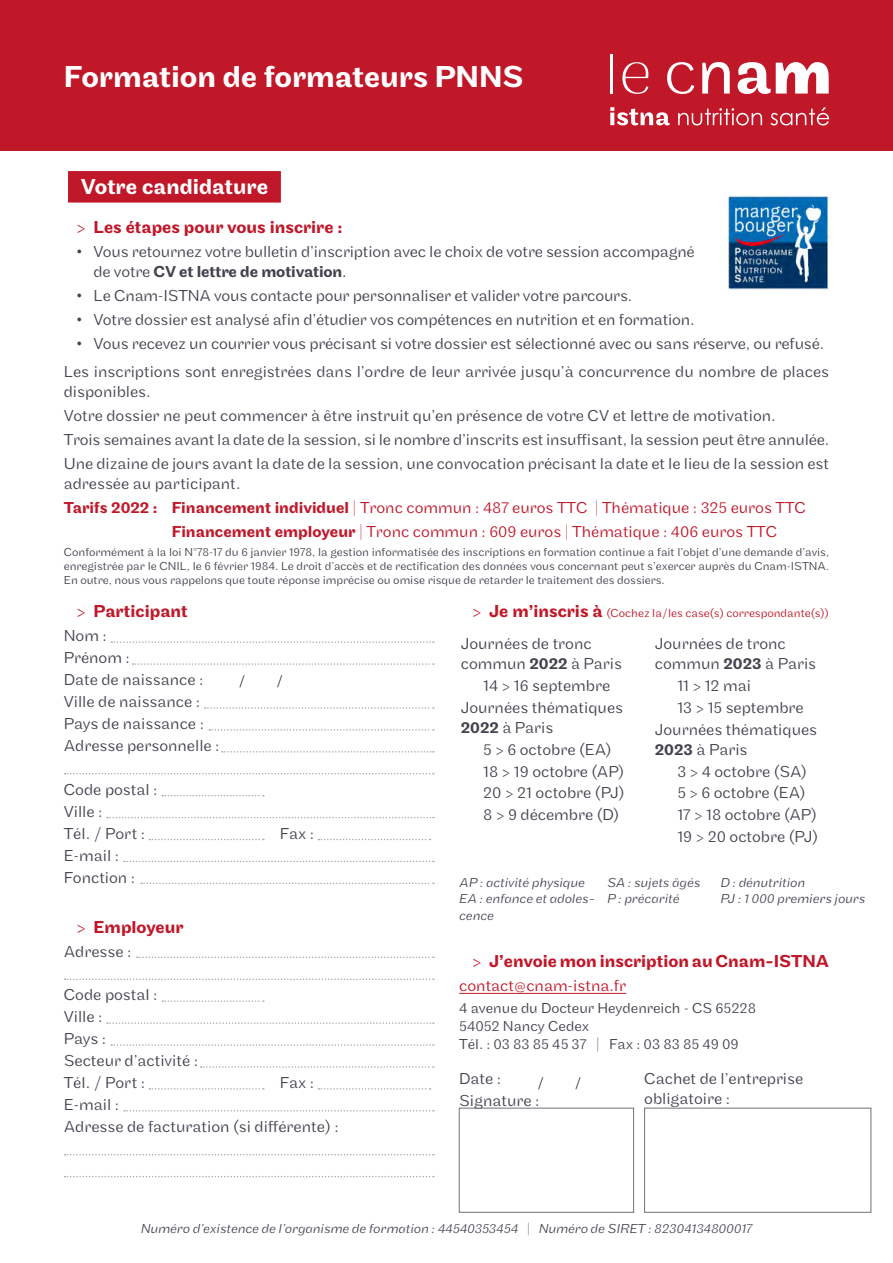
<style>
.page{position:relative;width:893px;height:1263px;background:#fff}
.page>*{position:absolute;margin:0;border:0;box-sizing:border-box;transform-origin:0 0}
.t1{font:500 31.5px "Maple";color:#fff}
.t2{font:500 22.5px "Maple";color:#fff}
.t3{font:500 18px "Maple";color:#c01729}
.t4{font:300 16.5px/21.9px "Maple";color:#42434e}
.t5{font:300 16.5px "Maple";color:#c01729}
.t6{font:300 15px/18px "Maple";color:#42434e}
.t7{font:italic 300 13.5px/16.2px "Maple";color:#42434e}
.t8{font:300 13.5px "Maple";color:#000}
.t9{font:300 12px/14.4px "Maple";color:#42434e;text-align:justify}
.t10{font:300 12px "Maple";color:#c01729}
.s1{font-weight:300}
.s2{font-weight:500}
.s3{font-size:18px}
.s4{font-weight:500;font-size:18px}
</style>
<div class="page">
<div style="left:0;top:0;width:893px;height:151px;background:#c01729"></div>
<div style="left:68px;top:171px;width:213px;height:32px;background:#c01729"></div>
<svg style="left:111px;top:641px;width:323px;height:2px"></svg>
<svg style="left:133px;top:663px;width:301px;height:2px"></svg>
<svg style="left:205px;top:707px;width:229px;height:2px"></svg>
<svg style="left:209px;top:729px;width:225px;height:2px"></svg>
<svg style="left:222px;top:751px;width:212px;height:1px"></svg>
<svg style="left:65px;top:773px;width:369px;height:1px"></svg>
<svg style="left:162px;top:795px;width:102px;height:1px"></svg>
<svg style="left:107px;top:817px;width:327px;height:1px"></svg>
<svg style="left:150px;top:839px;width:114px;height:1px"></svg>
<svg style="left:318px;top:839px;width:113px;height:1px"></svg>
<svg style="left:124px;top:861px;width:310px;height:1px"></svg>
<svg style="left:141px;top:883px;width:293px;height:1px"></svg>
<svg style="left:137px;top:956px;width:297px;height:2px"></svg>
<svg style="left:65px;top:978px;width:369px;height:2px"></svg>
<svg style="left:162px;top:1000px;width:102px;height:2px"></svg>
<svg style="left:107px;top:1022px;width:327px;height:2px"></svg>
<svg style="left:111px;top:1044px;width:323px;height:2px"></svg>
<svg style="left:201px;top:1066px;width:233px;height:2px"></svg>
<svg style="left:150px;top:1088px;width:114px;height:2px"></svg>
<svg style="left:318px;top:1088px;width:113px;height:2px"></svg>
<svg style="left:124px;top:1110px;width:310px;height:1px"></svg>
<svg style="left:65px;top:1154px;width:369px;height:1px"></svg>
<svg style="left:65px;top:1176px;width:369px;height:1px"></svg>
<hr style="left:459px;top:993px;width:167px;height:1px;background:#c01729">
<img style="left:727px;top:196px;width:102px;height:93px">
<div style="left:459px;top:1108px;width:175px;height:105px;border:1px solid #726f79"></div>
<div style="left:644px;top:1108px;width:227px;height:105px;border:1px solid #726f79"></div>
<svg style="left:610px;top:107px;width:60px;height:18px"></svg>
<svg style="left:678px;top:108px;width:84px;height:17px"></svg>
<svg style="left:771px;top:108px;width:58px;height:17px"></svg>
<svg style="left:622px;top:62px;width:26px;height:32px"></svg>
<hr style="left:610px;top:54px;width:2px;height:40px;background:#fff">
<svg style="left:667px;top:62px;width:27px;height:32px"></svg>
<svg style="left:702px;top:62px;width:28px;height:32px"></svg>
<svg style="left:738px;top:62px;width:91px;height:32px"></svg>
<h1 class="t1" style="left:64px;top:59px;width:461px">Formation de formateurs PNNS</h1>
<h2 class="t2" style="left:81px;top:174px;width:189px">Votre candidature</h2>
<p class="t3" style="left:77px;top:216px;width:267px"><span class="s1">&gt;</span> Les étapes pour vous inscrire :</p>
<p class="t4" style="left:94px;top:241px;width:603px;line-height:19.8px;text-indent:-17px">• Vous retournez votre bulletin d’inscription avec le choix de votre session accompagné de votre <span class="s2">CV et lettre de motivation</span>.</p>
<p class="t4" style="left:77px;top:284px;width:557px">• Le Cnam-ISTNA vous contacte pour personnaliser et valider votre parcours.</p>
<p class="t4" style="left:77px;top:308px;width:619px">• Votre dossier est analysé afin d’étudier vos compétences en nutrition et en formation.</p>
<p class="t4" style="left:64px;top:329px;width:767px;line-height:28.3px;text-align:center">• Vous recevez un courrier vous précisant si votre dossier est sélectionné avec ou sans réserve, ou refusé.<br>Les inscriptions sont enregistrées dans l’ordre de leur arrivée jusqu’à concurrence du nombre de places</p>
<p class="t4" style="left:64px;top:379px;width:767px;line-height:24px">disponibles.<br>Votre dossier ne peut commencer à être instruit qu’en présence de votre CV et lettre de motivation.<br>Trois semaines avant la date de la session, si le nombre d’inscrits est insuffisant, la session peut être annulée.<br>Une dizaine de jours avant la date de la session, une convocation précisant la date et le lieu de la session est</p>
<p class="t4" style="left:64px;top:472px;width:178px">adressée au participant.</p>
<p class="t5" style="left:64px;top:498px;width:744px"><span class="s2">Tarifs 2022 : Financement individuel</span> | Tronc commun : 487 euros TTC | Thématique : 325 euros TTC</p>
<p class="t5" style="left:172px;top:522px;width:607px"><span class="s2">Financement employeur</span> | Tronc commun : 609 euros | Thématique : 406 euros TTC</p>
<p class="t9" style="left:64px;top:544px;width:767px">Conformément à la loi N°78-17 du 6 janvier 1978, la gestion informatisée des inscriptions en formation continue a fait l’objet d’une demande d’avis, enregistrée par le CNIL, le 6 février 1984. Le droit d’accès et de rectification des données vous concernant peut s’exercer auprès du Cnam-ISTNA.<br>En outre, nous vous rappelons que toute réponse imprécise ou omise risque de retarder le traitement des dossiers.</p>
<p class="t3" style="left:77px;top:601px;width:113px"><span class="s1">&gt;</span> Participant</p>
<p class="t4" style="left:64px;top:625px;width:157px">Nom :<br>Prénom :<br>Date de naissance :<br>Ville de naissance :<br>Pays de naissance :<br>Adresse personnelle :</p>
<p class="t4" style="left:64px;top:779px;width:95px">Code postal :<br>Ville :<br>Tél. / Port :</p>
<p class="t10" style="left:472px;top:606px;width:358px"><span class="s3">&gt;</span> <span class="s4">Je m’inscris à</span> (Cochez la/les case(s) correspondante(s))</p>
<p class="t4" style="left:655px;top:634px;width:163px;line-height:19.8px">Journées de tronc commun <span class="s2">2023</span> à Paris</p>
<p class="t4" style="left:677px;top:675px;width:75px">11 &gt; 12 mai</p>
<p class="t4" style="left:677px;top:696px;width:128px">13 &gt; 15 septembre</p>
<p class="t4" style="left:655px;top:718px;width:164px">Journées thématiques</p>
<p class="t4" style="left:677px;top:738px;width:142px;text-indent:-23px"><span class="s2">2023</span> à Paris<br>3 &gt; 4 octobre (SA)<br>5 &gt; 6 octobre (EA)<br>17 &gt; 18 octobre (AP)<br>19 &gt; 20 octobre (PJ)</p>
<p class="t4" style="left:461px;top:634px;width:163px;line-height:19.8px">Journées de tronc commun <span class="s2">2022</span> à Paris</p>
<p class="t4" style="left:461px;top:675px;width:164px;text-align:center">14 &gt; 16 septembre<br>Journées thématiques</p>
<p class="t4" style="left:483px;top:716px;width:143px;text-indent:-23px"><span class="s2">2022</span> à Paris<br>5 &gt; 6 octobre (EA)<br>18 &gt; 19 octobre (AP)<br>20 &gt; 21 octobre (PJ)<br>8 &gt; 9 décembre (D)</p>
<p class="t8" style="left:239px;top:673px;width:8px">/</p>
<p class="t8" style="left:276px;top:673px;width:8px">/</p>
<p class="t4" style="left:280px;top:822px;width:36px">Fax :</p>
<p class="t4" style="left:64px;top:844px;width:73px">E-mail :<br>Fonction :</p>
<p class="t3" style="left:77px;top:916px;width:109px"><span class="s1">&gt;</span> Employeur</p>
<p class="t4" style="left:64px;top:940px;width:69px">Adresse :</p>
<p class="t4" style="left:64px;top:984px;width:136px">Code postal :<br>Ville :<br>Pays :<br>Secteur d’activité :<br>Tél. / Port :</p>
<p class="t4" style="left:280px;top:1072px;width:36px">Fax :</p>
<p class="t4" style="left:64px;top:1094px;width:276px">E-mail :<br>Adresse de facturation (si différente) :</p>
<p class="t7" style="left:459px;top:875px;width:137px">AP : activité physique<br>EA : enfance et adoles&shy;cence</p>
<p class="t7" style="left:607px;top:875px;width:95px">SA : sujets âgés<br>P : précarité</p>
<p class="t7" style="left:720px;top:875px;width:146px">D : dénutrition<br>PJ : 1 000 premiers jours</p>
<p class="t3" style="left:472px;top:951px;width:359px"><span class="s1">&gt;</span> J’envoie mon inscription au Cnam-ISTNA</p>
<p class="t5" style="left:459px;top:976px;width:168px">contact@cnam-istna.fr</p>
<p class="t6" style="left:459px;top:999px;width:298px">4 avenue du Docteur Heydenreich - CS 65228<br>54052 Nancy Cedex<br>Tél. : 03 83 85 45 37 | Fax : 03 83 85 49 09</p>
<p class="t4" style="left:459px;top:1068px;width:82px">Date :<br>Signature :</p>
<p class="t4" style="left:644px;top:1069px;width:161px;line-height:19.8px">Cachet de l’entreprise obligatoire :</p>
<p class="t8" style="left:537px;top:1074px;width:8px">/</p>
<p class="t8" style="left:575px;top:1074px;width:8px">/</p>
<p class="t7" style="left:141px;top:1220px;width:613px">Numéro d’existence de l’organisme de formation : 44540353454 | Numéro de SIRET : 82304134800017</p>
</div>
